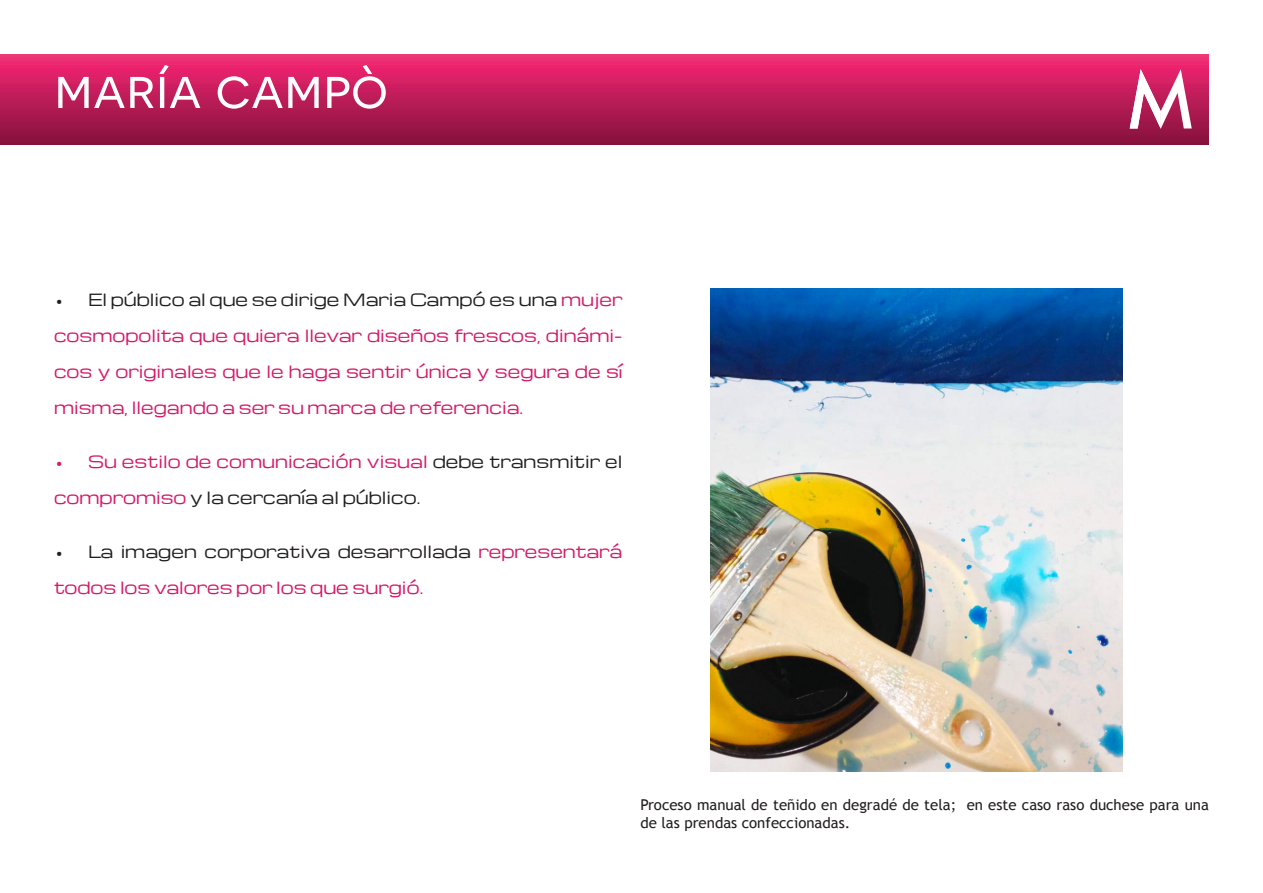
<style>
.page{position:relative;width:1263px;height:893px;background:#fff}
.page>*{position:absolute;margin:0;border:0;box-sizing:border-box;transform-origin:0 0}
.t1{font:55.5px "Novecentosanswide";color:#fff}
.t2{font:16.5px/36px "Michroma";color:#d51a69}
.t3{font:15px/18px "Trebuchet MS";color:#231f20}
.s1{color:#231f20}
</style>
<div class="page">
<div style="left:0;top:54px;width:1209px;height:90px;background:linear-gradient(to bottom,#f72b76,#85103c)"></div>
<svg style="left:1130px;top:69px;width:62px;height:60px"></svg>
<img style="left:710px;top:288px;width:413px;height:483px">
<h1 class="t1" style="left:54px;top:56px;width:335px">maría campò</h1>
<p class="t2" style="left:54px;top:282px;width:570px;text-align:justify"><span class="s1">• El público al que se dirige Maria Campó es una</span> mujer cosmopolita que quiera llevar diseños frescos, dinámi&shy;cos y originales que le haga sentir única y segura de sí misma, llegando a ser su marca de referencia.</p>
<p class="t2" style="left:54px;top:444px;width:570px">• Su estilo de comunicación visual <span class="s1">debe transmitir el </span>compromiso <span class="s1">y la cercanía al público.</span></p>
<p class="t2" style="left:54px;top:534px;width:570px"><span class="s1">• La imagen corporativa desarrollada</span> representará todos los valores por los que surgió.</p>
<p class="t3" style="left:640px;top:796px;width:570px">Proceso manual de teñido en degradé de tela; en este caso raso duchese para una de las prendas confeccionadas.</p>
</div>
